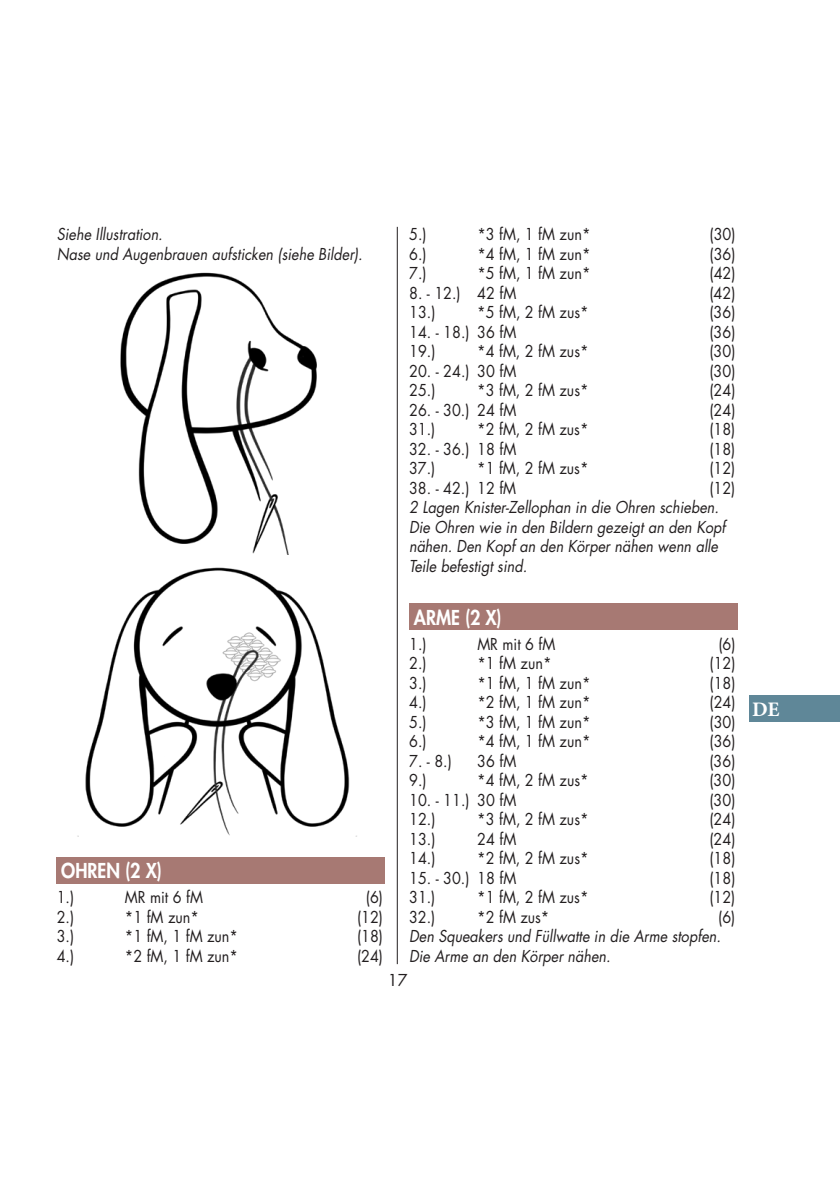
<style>
.page{position:relative;width:840px;height:1191px;background:#fff}
.page>*{position:absolute;margin:0;border:0;box-sizing:border-box;transform-origin:0 0}
.t1{font:700 20.6px "Minion Pro";color:#fff}
.t2{font:800 20px "Futura Std";color:#fff;scale:.9 1}
.t3{font:16px "Futura Std";color:#231f20;scale:.9 1}
.t4{font:italic 16px/19.6px "Futura Std";color:#231f20;scale:.9 1}
.t5{font:16px "Futura Std";color:#231f20}
</style>
<div class="page">
<hr style="left:397px;top:227px;width:1px;height:737px;background:#231f20">
<div style="left:748px;top:695px;width:91px;height:27px;background:#5f8798"></div>
<div style="left:57px;top:857px;width:327px;height:26px;background:#a77973"></div>
<div style="left:409px;top:603px;width:328px;height:27px;background:#a77973"></div>
<img style="left:77px;top:567px;width:280px;height:270px">
<img style="left:120px;top:272px;width:197px;height:282px">
<p class="t4" style="left:57px;top:224px;width:341px">Siehe Illustration.<br>Nase und Augenbrauen aufsticken (siehe Bilder).</p>
<p class="t2" style="left:61px;top:858px;width:113px">OHREN (2 X)</p>
<p class="t3" style="left:57px;top:887px;width:21px">1.)</p>
<p class="t3" style="left:125px;top:887px;width:88px">MR mit 6 fM</p>
<p class="t3" style="left:366px;top:887px;width:21px">(6)</p>
<p class="t3" style="left:57px;top:906px;width:21px">2.)</p>
<p class="t3" style="left:125px;top:906px;width:84px">*1 fM zun*</p>
<p class="t3" style="left:357px;top:906px;width:30px">(12)</p>
<p class="t3" style="left:57px;top:926px;width:21px">3.)</p>
<p class="t3" style="left:125px;top:926px;width:127px">*1 fM, 1 fM zun*</p>
<p class="t3" style="left:357px;top:926px;width:30px">(18)</p>
<p class="t3" style="left:57px;top:945px;width:21px">4.)</p>
<p class="t3" style="left:125px;top:945px;width:127px">*2 fM, 1 fM zun*</p>
<p class="t3" style="left:357px;top:945px;width:30px">(24)</p>
<p class="t3" style="left:409px;top:224px;width:21px">5.)</p>
<p class="t3" style="left:477px;top:224px;width:127px">*3 fM, 1 fM zun*</p>
<p class="t3" style="left:709px;top:224px;width:30px">(30)</p>
<p class="t3" style="left:409px;top:243px;width:21px">6.)</p>
<p class="t3" style="left:477px;top:243px;width:127px">*4 fM, 1 fM zun*</p>
<p class="t3" style="left:709px;top:243px;width:30px">(36)</p>
<p class="t3" style="left:409px;top:263px;width:21px">7.)</p>
<p class="t3" style="left:477px;top:263px;width:127px">*5 fM, 1 fM zun*</p>
<p class="t3" style="left:709px;top:263px;width:30px">(42)</p>
<p class="t3" style="left:409px;top:282px;width:120px">8. - 12.) 42 fM</p>
<p class="t3" style="left:709px;top:282px;width:30px">(42)</p>
<p class="t3" style="left:409px;top:302px;width:31px">13.)</p>
<p class="t3" style="left:477px;top:302px;width:125px">*5 fM, 2 fM zus*</p>
<p class="t3" style="left:709px;top:302px;width:30px">(36)</p>
<p class="t3" style="left:409px;top:321px;width:120px">14. - 18.) 36 fM</p>
<p class="t3" style="left:709px;top:321px;width:30px">(36)</p>
<p class="t3" style="left:409px;top:341px;width:31px">19.)</p>
<p class="t3" style="left:477px;top:341px;width:125px">*4 fM, 2 fM zus*</p>
<p class="t3" style="left:709px;top:341px;width:30px">(30)</p>
<p class="t3" style="left:409px;top:360px;width:120px">20. - 24.) 30 fM</p>
<p class="t3" style="left:709px;top:360px;width:30px">(30)</p>
<p class="t3" style="left:409px;top:380px;width:31px">25.)</p>
<p class="t3" style="left:477px;top:380px;width:125px">*3 fM, 2 fM zus*</p>
<p class="t3" style="left:709px;top:380px;width:30px">(24)</p>
<p class="t3" style="left:409px;top:399px;width:120px">26. - 30.) 24 fM</p>
<p class="t3" style="left:709px;top:399px;width:30px">(24)</p>
<p class="t3" style="left:409px;top:419px;width:31px">31.)</p>
<p class="t3" style="left:477px;top:419px;width:125px">*2 fM, 2 fM zus*</p>
<p class="t3" style="left:709px;top:419px;width:30px">(18)</p>
<p class="t3" style="left:409px;top:438px;width:120px">32. - 36.) 18 fM</p>
<p class="t3" style="left:709px;top:438px;width:30px">(18)</p>
<p class="t3" style="left:409px;top:458px;width:31px">37.)</p>
<p class="t3" style="left:477px;top:458px;width:125px">*1 fM, 2 fM zus*</p>
<p class="t3" style="left:709px;top:458px;width:30px">(12)</p>
<p class="t3" style="left:409px;top:477px;width:120px">38. - 42.) 12 fM</p>
<p class="t3" style="left:709px;top:477px;width:30px">(12)</p>
<p class="t4" style="left:409px;top:498px;width:353px">2 Lagen Knister-Zellophan in die Ohren schieben.<br>Die Ohren wie in den Bildern gezeigt an den Kopf nähen. Den Kopf an den Körper nähen wenn alle Teile befestigt sind.</p>
<p class="t2" style="left:413px;top:604px;width:99px">ARME (2 X)</p>
<p class="t3" style="left:409px;top:633px;width:21px">1.)</p>
<p class="t3" style="left:477px;top:633px;width:88px">MR mit 6 fM</p>
<p class="t3" style="left:718px;top:633px;width:21px">(6)</p>
<p class="t3" style="left:409px;top:653px;width:21px">2.)</p>
<p class="t3" style="left:477px;top:653px;width:84px">*1 fM zun*</p>
<p class="t3" style="left:709px;top:653px;width:30px">(12)</p>
<p class="t3" style="left:409px;top:672px;width:21px">3.)</p>
<p class="t3" style="left:477px;top:672px;width:127px">*1 fM, 1 fM zun*</p>
<p class="t3" style="left:709px;top:672px;width:30px">(18)</p>
<p class="t3" style="left:409px;top:692px;width:21px">4.)</p>
<p class="t3" style="left:477px;top:692px;width:127px">*2 fM, 1 fM zun*</p>
<p class="t3" style="left:709px;top:692px;width:30px">(24)</p>
<p class="t3" style="left:409px;top:711px;width:21px">5.)</p>
<p class="t3" style="left:477px;top:711px;width:127px">*3 fM, 1 fM zun*</p>
<p class="t3" style="left:709px;top:711px;width:30px">(30)</p>
<p class="t3" style="left:409px;top:731px;width:21px">6.)</p>
<p class="t3" style="left:477px;top:731px;width:127px">*4 fM, 1 fM zun*</p>
<p class="t3" style="left:709px;top:731px;width:30px">(36)</p>
<p class="t3" style="left:409px;top:750px;width:49px">7. - 8.)</p>
<p class="t3" style="left:477px;top:750px;width:45px">36 fM</p>
<p class="t3" style="left:709px;top:750px;width:30px">(36)</p>
<p class="t3" style="left:409px;top:770px;width:21px">9.)</p>
<p class="t3" style="left:477px;top:770px;width:125px">*4 fM, 2 fM zus*</p>
<p class="t3" style="left:709px;top:770px;width:30px">(30)</p>
<p class="t3" style="left:409px;top:789px;width:120px">10. - 11.) 30 fM</p>
<p class="t3" style="left:709px;top:789px;width:30px">(30)</p>
<p class="t3" style="left:409px;top:809px;width:31px">12.)</p>
<p class="t3" style="left:477px;top:809px;width:125px">*3 fM, 2 fM zus*</p>
<p class="t3" style="left:709px;top:809px;width:30px">(24)</p>
<p class="t3" style="left:409px;top:828px;width:31px">13.)</p>
<p class="t3" style="left:477px;top:828px;width:45px">24 fM</p>
<p class="t3" style="left:709px;top:828px;width:30px">(24)</p>
<p class="t3" style="left:409px;top:848px;width:31px">14.)</p>
<p class="t3" style="left:477px;top:848px;width:125px">*2 fM, 2 fM zus*</p>
<p class="t3" style="left:709px;top:848px;width:30px">(18)</p>
<p class="t3" style="left:409px;top:867px;width:120px">15. - 30.) 18 fM</p>
<p class="t3" style="left:709px;top:867px;width:30px">(18)</p>
<p class="t3" style="left:409px;top:887px;width:31px">31.)</p>
<p class="t3" style="left:477px;top:887px;width:125px">*1 fM, 2 fM zus*</p>
<p class="t3" style="left:709px;top:887px;width:30px">(12)</p>
<p class="t3" style="left:409px;top:906px;width:31px">32.)</p>
<p class="t3" style="left:477px;top:906px;width:82px">*2 fM zus*</p>
<p class="t3" style="left:717px;top:906px;width:21px">(6)</p>
<p class="t4" style="left:409px;top:927px;width:348px">Den Squeakers und Füllwatte in die Arme stopfen.<br>Die Arme an den Körper nähen.</p>
<p class="t5" style="left:387px;top:969px;width:21px">17</p>
<p class="t1" style="left:751px;top:695px;width:29px">DE</p>
</div>
